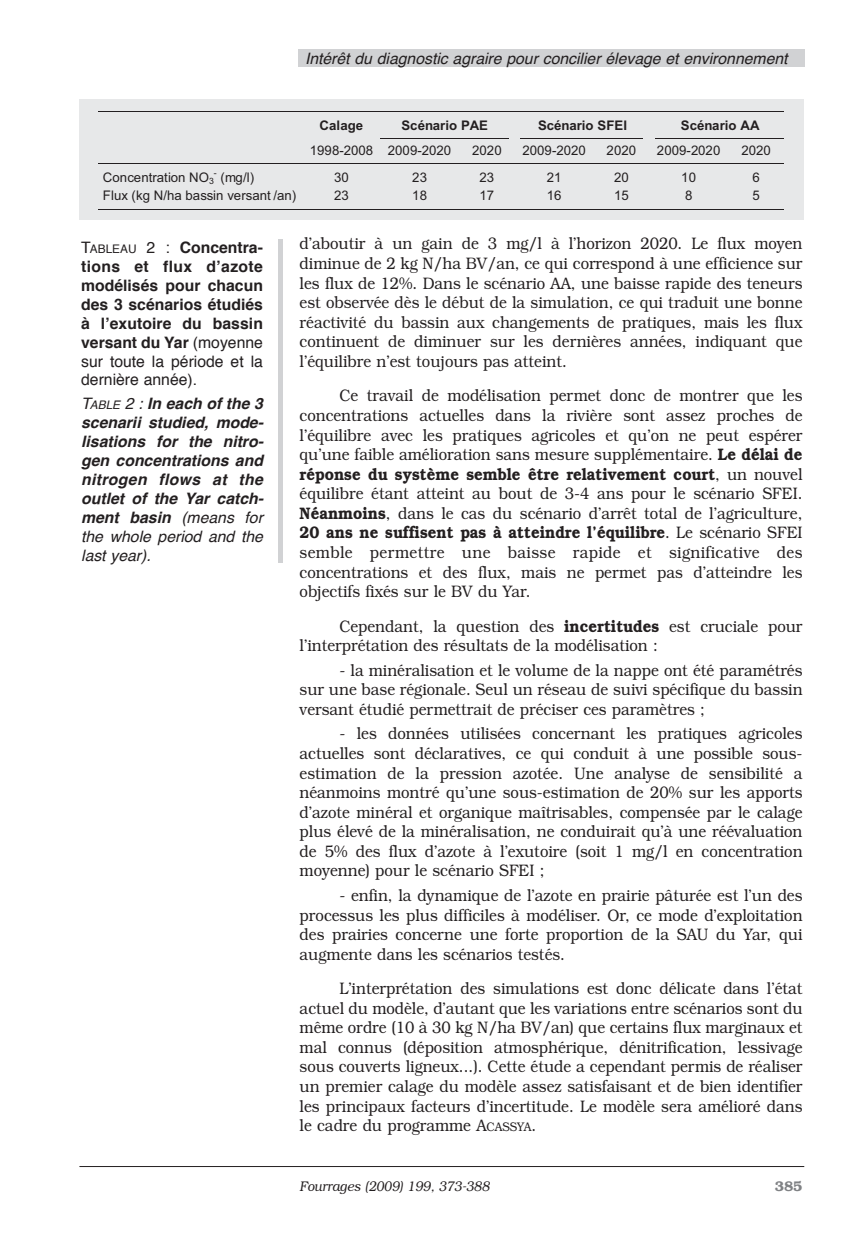
<style>
.page{position:relative;width:844px;height:1241px;background:#fff}
.page>*{position:absolute;margin:0;border:0;box-sizing:border-box;transform-origin:0 0}
.t1{font:300 16.62px/19.6px "Bookman";color:#231f20;text-align:justify;scale:.9 1}
.t2{font:italic 700 15.75px/18.9px "Helvetica";color:#231f20}
.t3{font:700 15.75px/18.9px "Helvetica";color:#231f20;text-align:justify}
.t4{font:italic 15.75px "Helvetica";color:#231f20}
.t5{font:italic 300 14px "Bookman";color:#231f20;scale:.9 1}
.t6{font:600 14px "Bookman";color:#808285}
.t7{font:13.3px "Arial";letter-spacing:.005em;color:#231f20}
.t8{font:700 13.3px "Arial";color:#231f20}
.t9{font:8.75px "Arial";color:#231f20}
.s1{font-weight:400}
.s2{font-weight:400;font-size:11.9px}
.s3{font-weight:600}
.s4{font-size:12.42px}
</style>
<div class="page">
<div style="left:298px;top:50px;width:506px;height:17px;background:#d1d2d4"></div>
<hr style="left:79px;top:1165px;width:725px;height:1px;background:#231f20">
<div style="left:79px;top:99px;width:725px;height:121px;background:#e7e8e9"></div>
<hr style="left:98px;top:111px;width:204px;height:1px;background:#231f20">
<hr style="left:302px;top:111px;width:78px;height:1px;background:#231f20">
<hr style="left:380px;top:111px;width:128px;height:1px;background:#231f20">
<svg style="left:508px;top:111px;width:13px;height:1px"></svg>
<hr style="left:521px;top:111px;width:121px;height:1px;background:#231f20">
<svg style="left:642px;top:111px;width:13px;height:1px"></svg>
<hr style="left:655px;top:111px;width:128px;height:1px;background:#231f20">
<hr style="left:380px;top:138px;width:78px;height:1px;background:#231f20">
<hr style="left:459px;top:138px;width:49px;height:1px;background:#231f20">
<hr style="left:520px;top:138px;width:72px;height:1px;background:#231f20">
<hr style="left:593px;top:138px;width:49px;height:1px;background:#231f20">
<hr style="left:655px;top:138px;width:72px;height:1px;background:#231f20">
<hr style="left:727px;top:138px;width:56px;height:1px;background:#231f20">
<hr style="left:98px;top:163px;width:204px;height:1px;background:#231f20">
<hr style="left:302px;top:163px;width:78px;height:1px;background:#231f20">
<hr style="left:380px;top:163px;width:78px;height:1px;background:#231f20">
<hr style="left:459px;top:163px;width:55px;height:1px;background:#231f20">
<hr style="left:515px;top:163px;width:77px;height:1px;background:#231f20">
<hr style="left:593px;top:163px;width:56px;height:1px;background:#231f20">
<hr style="left:649px;top:163px;width:78px;height:1px;background:#231f20">
<hr style="left:727px;top:163px;width:56px;height:1px;background:#231f20">
<hr style="left:98px;top:209px;width:204px;height:1px;background:#231f20">
<hr style="left:302px;top:209px;width:78px;height:1px;background:#231f20">
<hr style="left:380px;top:209px;width:78px;height:1px;background:#231f20">
<hr style="left:459px;top:209px;width:55px;height:1px;background:#231f20">
<hr style="left:515px;top:209px;width:77px;height:1px;background:#231f20">
<hr style="left:593px;top:209px;width:56px;height:1px;background:#231f20">
<hr style="left:649px;top:209px;width:78px;height:1px;background:#231f20">
<hr style="left:727px;top:209px;width:56px;height:1px;background:#231f20">
<div style="left:278px;top:239px;width:5px;height:324px;background:#d1d2d4"></div>
<p class="t4" style="left:305px;top:52px;width:485px">Intérêt du diagnostic agraire pour concilier élevage et environnement</p>
<p class="t8" style="left:319px;top:117px;width:45px">Calage</p>
<p class="t8" style="left:401px;top:117px;width:88px">Scénario PAE</p>
<p class="t8" style="left:538px;top:117px;width:90px">Scénario SFEI</p>
<p class="t8" style="left:680px;top:117px;width:80px">Scénario AA</p>
<p class="t7" style="left:310px;top:142px;width:143px">1998-2008 2009-2020</p>
<p class="t7" style="left:472px;top:142px;width:31px">2020</p>
<p class="t7" style="left:522px;top:142px;width:65px">2009-2020</p>
<p class="t7" style="left:606px;top:142px;width:31px">2020</p>
<p class="t7" style="left:656px;top:142px;width:65px">2009-2020</p>
<p class="t7" style="left:741px;top:142px;width:31px">2020</p>
<p class="t7" style="left:103px;top:169px;width:112px">Concentration NO<sub>3</sub></p>
<p class="t9" style="left:214px;top:167px;width:4px">-</p>
<p class="t7" style="left:220px;top:169px;width:35px">(mg/l)</p>
<p class="t7" style="left:334px;top:169px;width:16px">30</p>
<p class="t7" style="left:412px;top:169px;width:16px">23</p>
<p class="t7" style="left:479px;top:169px;width:16px">23</p>
<p class="t7" style="left:546px;top:169px;width:16px">21</p>
<p class="t7" style="left:614px;top:169px;width:16px">20</p>
<p class="t7" style="left:681px;top:169px;width:16px">10</p>
<p class="t7" style="left:752px;top:169px;width:9px">6</p>
<p class="t7" style="left:103px;top:186px;width:195px">Flux (kg N/ha bassin versant /an)</p>
<p class="t7" style="left:334px;top:186px;width:16px">23</p>
<p class="t7" style="left:412px;top:186px;width:16px">18</p>
<p class="t7" style="left:479px;top:186px;width:16px">17</p>
<p class="t7" style="left:546px;top:186px;width:16px">16</p>
<p class="t7" style="left:614px;top:186px;width:16px">15</p>
<p class="t7" style="left:684px;top:186px;width:9px">8</p>
<p class="t7" style="left:752px;top:186px;width:9px">5</p>
<p class="t3" style="left:81px;top:239px;width:183px"><span class="s1">T</span><span class="s2">ABLEAU</span> <span class="s1">2 :</span> Concentra&shy;tions et flux d’azote modélisés pour chacun des 3 scénarios étudiés à l’exutoire du bassin versant du Yar <span class="s1">(moyenne sur toute la période et la dernière année).</span></p>
<p class="t2" style="left:81px;top:395px;width:185px"><span class="s1">t</span><span class="s2">able</span> <span class="s1">2 :</span> In each of the 3 scenarii studied, mode&shy;lisations for the nitro&shy;gen concentrations and nitrogen flows at the outlet of the Yar catch&shy;ment basin <span class="s1">(means for the whole period and the last year).</span></p>
<p class="t1" style="left:299px;top:234px;width:560px">d’aboutir à un gain de 3 mg/l à l’horizon 2020. Le flux moyen diminue de 2 kg N/ha BV/an, ce qui correspond à une efficience sur les flux de 12%. Dans le scénario AA, une baisse rapide des teneurs est observée dès le début de la simulation, ce qui traduit une bonne réactivité du bassin aux changements de pratiques, mais les flux continuent de diminuer sur les dernières années, indiquant que l’équilibre n’est toujours pas atteint.</p>
<p class="t1" style="left:299px;top:386px;width:560px;text-indent:40px">Ce travail de modélisation permet donc de montrer que les concentrations actuelles dans la rivière sont assez proches de l’équilibre avec les pratiques agricoles et qu’on ne peut espérer qu’une faible amélioration sans mesure supplémentaire. <span class="s3">Le délai de réponse du système semble être relativement court</span>, un nouvel équilibre étant atteint au bout de 3-4 ans pour le scénario SFEI.<br><span class="s3">Néanmoins</span>, dans le cas du scénario d’arrêt total de l’agriculture, <span class="s3">20 ans ne suffisent pas à atteindre l’équilibre</span>. Le scénario SFEI semble permettre une baisse rapide et significative des concentrations et des flux, mais ne permet pas d’atteindre les objectifs fixés sur le BV du Yar.</p>
<p class="t1" style="left:299px;top:616px;width:560px;text-indent:40px">Cependant, la question des <span class="s3">incertitudes</span> est cruciale pour l’interprétation des résultats de la modélisation :</p>
<p class="t1" style="left:299px;top:660px;width:560px;text-indent:40px">- la minéralisation et le volume de la nappe ont été paramétrés sur une base régionale. Seul un réseau de suivi spécifique du bassin versant étudié permettrait de préciser ces paramètres ;</p>
<p class="t1" style="left:299px;top:723px;width:560px;text-indent:40px">- les données utilisées concernant les pratiques agricoles actuelles sont déclaratives, ce qui conduit à une possible sous&shy;estimation de la pression azotée. Une analyse de sensibilité a néanmoins montré qu’une sous-estimation de 20% sur les apports d’azote minéral et organique maîtrisables, compensée par le calage plus élevé de la minéralisation, ne conduirait qu’à une réévaluation de 5% des flux d’azote à l’exutoire (soit 1 mg/l en concentration moyenne) pour le scénario SFEI ;</p>
<p class="t1" style="left:299px;top:885px;width:560px;text-indent:40px">- enfin, la dynamique de l’azote en prairie pâturée est l’un des processus les plus difficiles à modéliser. Or, ce mode d’exploitation des prairies concerne une forte proportion de la SAU du Yar, qui augmente dans les scénarios testés.</p>
<p class="t1" style="left:299px;top:978px;width:560px;text-indent:40px">L’interprétation des simulations est donc délicate dans l’état actuel du modèle, d’autant que les variations entre scénarios sont du même ordre (10 à 30 kg N/ha BV/an) que certains flux marginaux et mal connus (déposition atmosphérique, dénitrification, lessivage sous couverts ligneux...). Cette étude a cependant permis de réaliser un premier calage du modèle assez satisfaisant et de bien identifier les principaux facteurs d’incertitude. Le modèle sera amélioré dans le cadre du programme A<span class="s4">CASSYA</span>.</p>
<p class="t5" style="left:299px;top:1177px;width:212px">Fourrages (2009) 199, 373-388</p>
<p class="t6" style="left:774px;top:1177px;width:29px">385</p>
</div>
